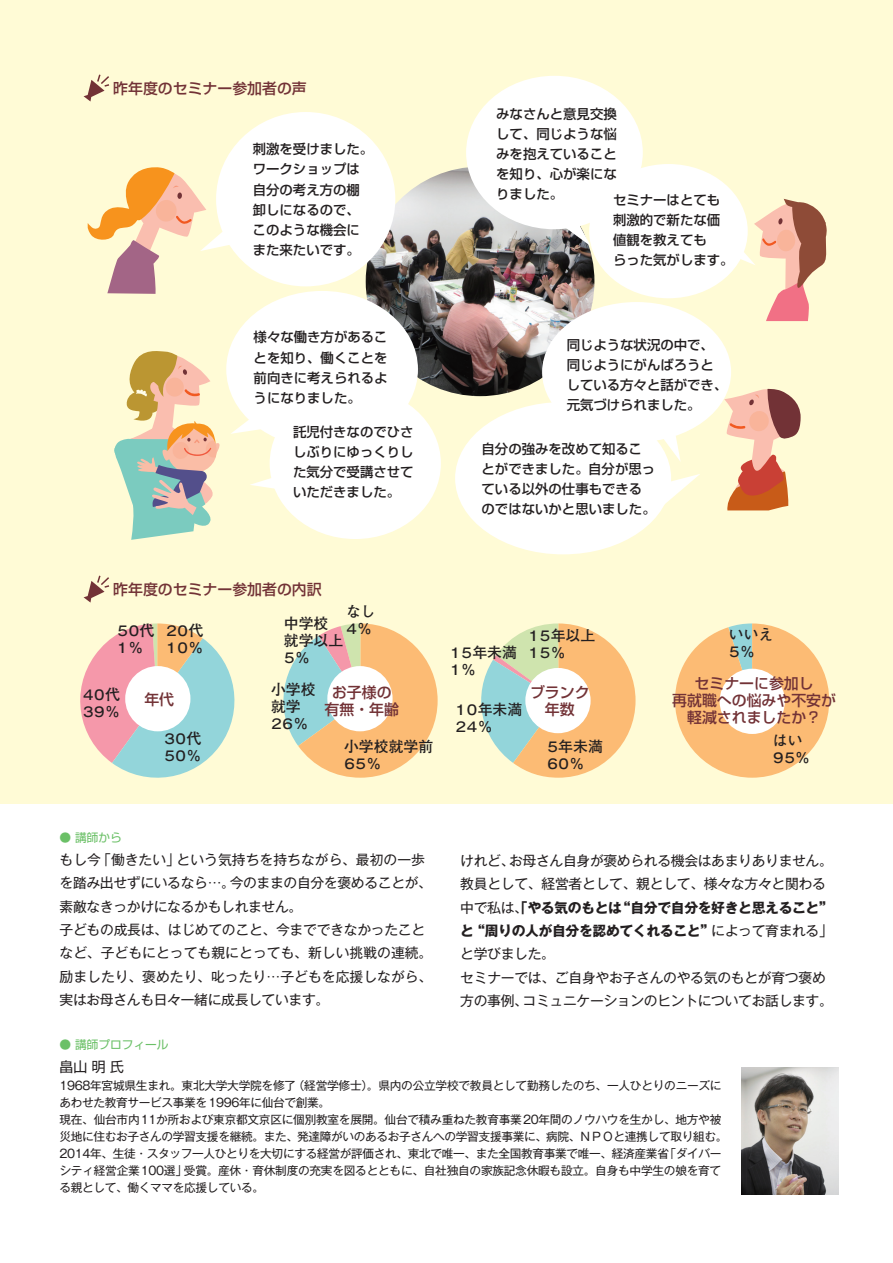
<style>
.page{position:relative;width:893px;height:1263px;background:#fff}
.page>*{position:absolute;margin:0;border:0;box-sizing:border-box;transform-origin:0 0}
.t1{font:700 14.85px/17px "G Futo Go B101 Pro";color:#231f20}
.t2{font:500 14.85px/17px "Shin Go Pro";color:#723236;text-align:center}
.セミナー内容{font:13.8px/23.4px "Gothic MB101 Pro";letter-spacing:-.02em;color:#231f20}
.t3{font:13.8px "Shin Go Pro";color:#231f20}
.t4{font:500 13.35px/20.1px "Shin Go Pro";color:#231f20}
.セミナー内容-2{font:11.7px/17px "Gothic MB101 Pro";letter-spacing:-.025em;color:#231f20}
.t5{font:11.7px "Shin Go Pro";color:#6bc067}
.s1{font-weight:700}
</style>
<div class="page">
<div style="left:0;top:0;width:893px;height:804px;background:#fffbd6"></div>
<svg style="left:114px;top:351px;width:106px;height:189px"></svg>
<svg style="left:724px;top:388px;width:77px;height:122px"></svg>
<img style="left:366px;top:167px;width:228px;height:229px;border-radius:115px">
<div style="left:216px;top:112px;width:179px;height:174px;background:#fff;border-radius:50%"></div>
<svg style="left:87px;top:167px;width:190px;height:127px"></svg>
<div style="left:226px;top:291px;width:192px;height:157px;background:#fff;border-radius:50%"></div>
<div style="left:270px;top:388px;width:171px;height:151px;background:#fff;border-radius:50%"></div>
<svg style="left:230px;top:391px;width:38px;height:43px"></svg>
<div style="left:466px;top:76px;width:177px;height:153px;background:#fff;border-radius:50%"></div>
<div style="left:542px;top:302px;width:189px;height:140px;background:#fff;border-radius:50%"></div>
<div style="left:589px;top:164px;width:159px;height:134px;background:#fff;border-radius:50%"></div>
<svg style="left:707px;top:199px;width:120px;height:122px"></svg>
<div style="left:455px;top:402px;width:216px;height:152px;background:#fff;border-radius:50%"></div>
<svg style="left:653px;top:474px;width:47px;height:46px"></svg>
<svg style="left:547px;top:223px;width:44px;height:23px"></svg>
<svg style="left:657px;top:434px;width:24px;height:28px"></svg>
<svg style="left:250px;top:472px;width:27px;height:21px"></svg>
<svg style="left:80px;top:623px;width:155px;height:155px"></svg>
<svg style="left:283px;top:623px;width:155px;height:155px"></svg>
<svg style="left:481px;top:623px;width:154px;height:155px"></svg>
<svg style="left:675px;top:623px;width:154px;height:155px"></svg>
<div style="left:125px;top:666px;width:65px;height:65px;background:#fff;border-radius:50%"></div>
<div style="left:327px;top:666px;width:66px;height:65px;background:#fff;border-radius:50%"></div>
<div style="left:525px;top:668px;width:66px;height:65px;background:#fff;border-radius:50%"></div>
<div style="left:720px;top:669px;width:65px;height:65px;background:#fff;border-radius:50%"></div>
<svg style="left:84px;top:74px;width:26px;height:28px"></svg>
<svg style="left:84px;top:575px;width:26px;height:28px"></svg>
<img style="left:741px;top:1067px;width:98px;height:127px">
<p class="t2" style="left:113px;top:78px;width:195px">昨年度のセミナー参加者の声</p>
<p class="t4" style="left:253px;top:138px;width:122px">刺激を受けました。ワークショップは自分の考え方の棚卸しになるので、このような機会にまた来たいです。</p>
<p class="t4" style="left:496px;top:102px;width:122px;text-align:justify">みなさんと意見交換して、同じような悩みを抱えていることを知り、心が楽になりました。</p>
<p class="t4" style="left:613px;top:188px;width:122px">セミナーはとても刺激的で新たな価値観を教えても<br>らった気がします。</p>
<p class="t4" style="left:254px;top:326px;width:135px;text-align:justify">様々な働き方があることを知り、働くことを前向きに考えられるようになりました。</p>
<p class="t4" style="left:567px;top:333px;width:162px">同じような状況の中で、同じようにがんばろうとしている方々と話ができ、元気づけられました。</p>
<p class="t4" style="left:293px;top:420px;width:122px;text-align:justify">託児付きなのでひさしぶりにゆっくりした気分で受講させていただきました。</p>
<p class="t2" style="left:113px;top:579px;width:210px">昨年度のセミナー参加者の内訳</p>
<p class="t4" style="left:482px;top:437px;width:176px">自分の強みを改めて知ることができました。自分が思っている以外の仕事もできるのではないかと思いました。</p>
<p class="t1" style="left:284px;top:613px;width:61px">中学校就学以上<br>5％</p>
<p class="t1" style="left:346px;top:601px;width:31px">なし<br>4％</p>
<p class="t1" style="left:117px;top:620px;width:39px">50代<br>1％</p>
<p class="t1" style="left:166px;top:620px;width:39px">20代<br>10％</p>
<p class="t1" style="left:729px;top:624px;width:46px">いいえ<br>5％</p>
<p class="t1" style="left:528px;top:625px;width:68px">15年以上<br>15％</p>
<p class="t1" style="left:450px;top:642px;width:68px">15年未満<br>1％</p>
<p class="t2" style="left:144px;top:689px;width:31px">年代</p>
<p class="t2" style="left:325px;top:682px;width:76px">お子様の有無・年齢</p>
<p class="t2" style="left:530px;top:682px;width:61px">ブランク年数</p>
<p class="t2" style="left:672px;top:673px;width:165px">セミナーに参加し<br>再就職への悩みや不安が軽減されましたか？</p>
<p class="t1" style="left:271px;top:679px;width:46px">小学校就学<br>26％</p>
<p class="t1" style="left:83px;top:684px;width:39px">40代<br>39％</p>
<p class="t1" style="left:455px;top:699px;width:68px">10年未満<br>24％</p>
<p class="t1" style="left:164px;top:728px;width:39px">30代<br>50％</p>
<p class="t1" style="left:773px;top:730px;width:39px">はい<br>95％</p>
<p class="t1" style="left:547px;top:736px;width:57px">5年未満<br>60％</p>
<p class="t1" style="left:344px;top:736px;width:91px">小学校就学前<br>65％</p>
<p class="t5" style="left:60px;top:827px;width:64px">● 講師から</p>
<p class="セミナー内容" style="left:60px;top:846px;width:374px">もし今「働きたい」という気持ちを持ちながら、最初の一歩を踏み出せずにいるなら…。今のままの自分を褒めることが、素敵なきっかけになるかもしれません。</p>
<p class="セミナー内容" style="left:60px;top:916px;width:374px">子どもの成長は、はじめてのこと、今までできなかったことなど、子どもにとっても親にとっても、新しい挑戦の連続。励ましたり、褒めたり、叱ったり…子どもを応援しながら、実はお母さんも日々一緒に成長しています。</p>
<p class="t5" style="left:60px;top:1035px;width:111px">● 講師プロフィール</p>
<p class="t3" style="left:60px;top:1056px;width:66px">畠山明氏</p>
<p class="セミナー内容" style="left:460px;top:847px;width:374px">けれど、お母さん自身が褒められる機会はあまりありません。</p>
<p class="セミナー内容" style="left:460px;top:870px;width:374px">教員として、経営者として、親として、様々な方々と関わる中で私は、<span class="s1">「やる気のもとは“自分で自分を好きと思えること”と“周りの人が自分を認めてくれること”</span>によって育まれる」と学びました。</p>
<p class="セミナー内容" style="left:460px;top:964px;width:374px">セミナーでは、ご自身やお子さんのやる気のもとが育つ褒め方の事例、コミュニケーションのヒントについてお話します。</p>
<p class="セミナー内容-2" style="left:60px;top:1076px;width:664px">1968年宮城県生まれ。東北大学大学院を修了（経営学修士）。県内の公立学校で教員として勤務したのち、一人ひとりのニーズにあわせた教育サービス事業を1996年に仙台で創業。</p>
<p class="セミナー内容-2" style="left:60px;top:1110px;width:669px">現在、仙台市内11か所および東京都文京区に個別教室を展開。仙台で積み重ねた教育事業20年間のノウハウを生かし、地方や被災地に住むお子さんの学習支援を継続。また、発達障がいのあるお子さんへの学習支援事業に、病院、ＮＰＯと連携して取り組む。</p>
<p class="セミナー内容-2" style="left:60px;top:1144px;width:663px;text-align:justify">2014年、生徒・スタッフ一人ひとりを大切にする経営が評価され、東北で唯一、また全国教育事業で唯一、経済産業省「ダイバーシティ経営企業100選」受賞。産休・育休制度の充実を図るとともに、自社独自の家族記念休暇も設立。自身も中学生の娘を育てる親として、働くママを応援している。</p>
</div>
